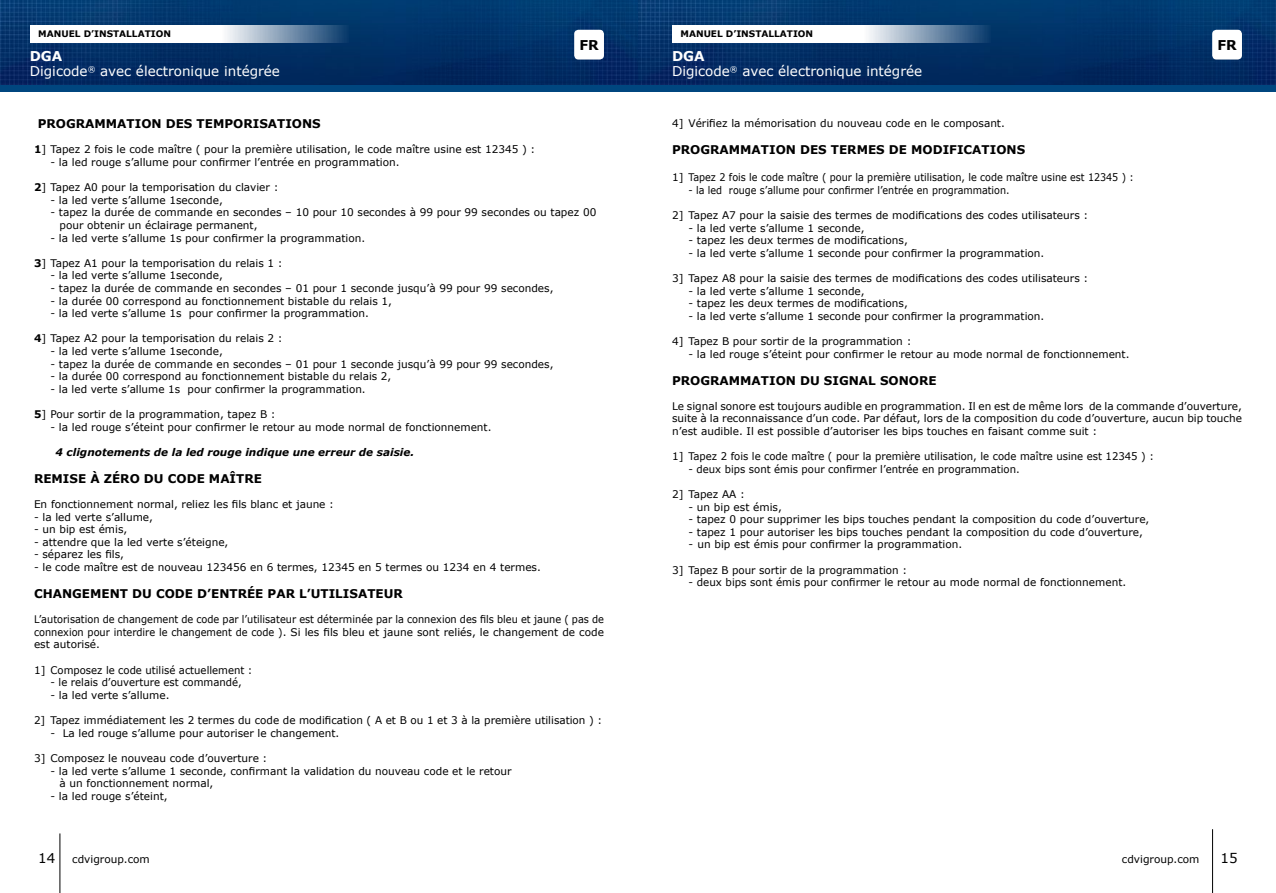
<style>
.page{position:relative;width:1276px;height:893px;background:#fff}
.page>*{position:absolute;margin:0;border:0;box-sizing:border-box;transform-origin:0 0}
.t1{font:13.5px/15px "Verdana";color:#fff}
.t2{font:700 13.5px "Verdana";color:#000}
.t3{font:13.5px "Verdana";color:#000}
.t4{font:700 12px "Verdana";color:#000}
.t5{font:10.5px/12.6px "Verdana";color:#000}
.t6{font:10.5px/12.6px "Verdana";color:#000;text-align:justify;scale:.93 1}
.t7{font:10.5px "Verdana";color:#000;scale:.96 1}
.t8{font:10.5px "Verdana";color:#000;scale:.91 1}
.t9{font:italic 700 10.5px "Verdana";color:#000}
.t10{font:700 9px "Verdana";color:#000}
.s1{font-weight:700}
.s2{font-size:13.5px}
</style>
<div class="page">
<img style="left:0;top:0;width:1276px;height:85px">
<div style="left:0;top:85px;width:638px;height:6px;background:#00467f"></div>
<svg style="left:672px;top:26px;width:319px;height:17px"></svg>
<svg style="left:30px;top:26px;width:319px;height:17px"></svg>
<div style="left:1212px;top:30px;width:30px;height:30px;background:#fff;border-radius:4px"></div>
<div style="left:574px;top:30px;width:30px;height:30px;background:#fff;border-radius:4px"></div>
<div style="left:638px;top:85px;width:638px;height:6px;background:#00467f"></div>
<hr style="left:60px;top:833px;width:1px;height:60px;background:#000">
<hr style="left:1212px;top:829px;width:1px;height:64px;background:#000">
<p class="t10" style="left:38px;top:28px;width:134px">MANUEL D’INSTALLATION</p>
<p class="t10" style="left:680px;top:28px;width:134px">MANUEL D’INSTALLATION</p>
<p class="t1" style="left:30px;top:49px;width:252px"><span class="s1">DGA<br></span>Digicode<sup>®</sup> avec électronique intégrée</p>
<p class="t2" style="left:579px;top:35px;width:21px">FR</p>
<p class="t2" style="left:1217px;top:35px;width:21px">FR</p>
<p class="t1" style="left:672px;top:49px;width:252px"><span class="s1">DGA<br></span>Digicode<sup>®</sup> avec électronique intégrée</p>
<p class="t4" style="left:38px;top:115px;width:284px">PROGRAMMATION DES TEMPORISATIONS</p>
<p class="t5" style="left:34px;top:143px;width:503px"><span class="s1">1</span>] Tapez 2 fois le code maître ( pour la première utilisation, le code maître usine est 12345 ) :</p>
<p class="t5" style="left:51px;top:156px;width:350px">- la led rouge s’allume pour confirmer l’entrée en programmation.</p>
<p class="t5" style="left:34px;top:181px;width:246px"><span class="s1">2</span>] Tapez A0 pour la temporisation du clavier :</p>
<p class="t5" style="left:51px;top:194px;width:174px">- la led verte s’allume 1seconde,</p>
<p class="t5" style="left:60px;top:206px;width:538px;text-indent:-9px">- tapez la durée de commande en secondes – 10 pour 10 secondes à 99 pour 99 secondes ou tapez 00 pour obtenir un éclairage permanent,</p>
<p class="t5" style="left:51px;top:231px;width:316px">- la led verte s’allume 1s pour confirmer la programmation.</p>
<p class="t5" style="left:34px;top:257px;width:250px"><span class="s1">3</span>] Tapez A1 pour la temporisation du relais 1 :</p>
<p class="t5" style="left:51px;top:269px;width:174px">- la led verte s’allume 1seconde,</p>
<p class="t5" style="left:51px;top:282px;width:504px">- tapez la durée de commande en secondes – 01 pour 1 seconde jusqu’à 99 pour 99 secondes,</p>
<p class="t5" style="left:51px;top:294px;width:343px">- la durée 00 correspond au fonctionnement bistable du relais 1,</p>
<p class="t5" style="left:51px;top:307px;width:320px">- la led verte s’allume 1s pour confirmer la programmation.</p>
<p class="t5" style="left:34px;top:332px;width:250px"><span class="s1">4</span>] Tapez A2 pour la temporisation du relais 2 :</p>
<p class="t5" style="left:51px;top:345px;width:174px">- la led verte s’allume 1seconde,</p>
<p class="t5" style="left:51px;top:357px;width:504px">- tapez la durée de commande en secondes – 01 pour 1 seconde jusqu’à 99 pour 99 secondes,</p>
<p class="t5" style="left:51px;top:370px;width:342px">- la durée 00 correspond au fonctionnement bistable du relais 2,</p>
<p class="t5" style="left:51px;top:383px;width:317px">- la led verte s’allume 1s pour confirmer la programmation.</p>
<p class="t5" style="left:34px;top:408px;width:243px"><span class="s1">5</span>] Pour sortir de la programmation, tapez B :</p>
<p class="t5" style="left:51px;top:420px;width:442px">- la led rouge s’éteint pour confirmer le retour au mode normal de fonctionnement.</p>
<p class="t9" style="left:56px;top:445px;width:360px">4 clignotements de la led rouge indique une erreur de saisie.</p>
<p class="t4" style="left:34px;top:470px;width:229px">REMISE À ZÉRO DU CODE MAÎTRE</p>
<p class="t5" style="left:34px;top:498px;width:301px">En fonctionnement normal, reliez les fils blanc et jaune :</p>
<p class="t5" style="left:34px;top:510px;width:120px">- la led verte s’allume,</p>
<p class="t5" style="left:34px;top:523px;width:95px">- un bip est émis,</p>
<p class="t5" style="left:34px;top:536px;width:196px">- attendre que la led verte s’éteigne,</p>
<p class="t5" style="left:34px;top:548px;width:92px">- séparez les fils,</p>
<p class="t5" style="left:34px;top:561px;width:508px">- le code maître est de nouveau 123456 en 6 termes, 12345 en 5 termes ou 1234 en 4 termes.</p>
<p class="t4" style="left:34px;top:585px;width:370px">CHANGEMENT DU CODE D’ENTRÉE PAR L’UTILISATEUR</p>
<p class="t6" style="left:34px;top:613px;width:614px">L’autorisation de changement de code par l’utilisateur est déterminée par la connexion des fils bleu et jaune ( pas de connexion pour interdire le changement de code ). Si les fils bleu et jaune sont reliés, le changement de code est autorisé.</p>
<p class="t5" style="left:34px;top:663px;width:220px">1] Composez le code utilisé actuellement :</p>
<p class="t7" style="left:51px;top:675px;width:201px">- le relais d’ouverture est commandé,</p>
<p class="t5" style="left:51px;top:689px;width:120px">- la led verte s’allume.</p>
<p class="t5" style="left:34px;top:714px;width:570px">2] Tapez immédiatement les 2 termes du code de modification ( A et B ou 1 et 3 à la première utilisation ) :</p>
<p class="t5" style="left:51px;top:726px;width:290px">- La led rouge s’allume pour autoriser le changement.</p>
<p class="t5" style="left:34px;top:752px;width:235px">3] Composez le nouveau code d’ouverture :</p>
<p class="t5" style="left:60px;top:764px;width:453px;text-indent:-9px">- la led verte s’allume 1 seconde, confirmant la validation du nouveau code et le retour à un fonctionnement normal,</p>
<p class="t5" style="left:51px;top:789px;width:119px">- la led rouge s’éteint,</p>
<p class="t5" style="left:672px;top:117px;width:334px">4] Vérifiez la mémorisation du nouveau code en le composant.</p>
<p class="t4" style="left:672px;top:141px;width:355px">PROGRAMMATION DES TERMES DE MODIFICATIONS</p>
<p class="t5" style="left:672px;top:171px;width:463px">1] Tapez 2 fois le code maître ( pour la première utilisation, le code maître usine est 12345 ) :</p>
<p class="t8" style="left:688px;top:183px;width:354px">- la led rouge s’allume pour confirmer l’entrée en programmation.</p>
<p class="t5" style="left:672px;top:209px;width:418px">2] Tapez A7 pour la saisie des termes de modifications des codes utilisateurs :</p>
<p class="t5" style="left:688px;top:221px;width:178px">- la led verte s’allume 1 seconde,</p>
<p class="t5" style="left:688px;top:234px;width:221px">- tapez les deux termes de modifications,</p>
<p class="t5" style="left:688px;top:246px;width:357px">- la led verte s’allume 1 seconde pour confirmer la programmation.</p>
<p class="t5" style="left:672px;top:272px;width:418px">3] Tapez A8 pour la saisie des termes de modifications des codes utilisateurs :</p>
<p class="t5" style="left:688px;top:284px;width:178px">- la led verte s’allume 1 seconde,</p>
<p class="t5" style="left:688px;top:297px;width:221px">- tapez les deux termes de modifications,</p>
<p class="t5" style="left:688px;top:309px;width:357px">- la led verte s’allume 1 seconde pour confirmer la programmation.</p>
<p class="t5" style="left:672px;top:335px;width:241px">4] Tapez B pour sortir de la programmation :</p>
<p class="t5" style="left:688px;top:347px;width:442px">- la led rouge s’éteint pour confirmer le retour au mode normal de fonctionnement.</p>
<p class="t4" style="left:672px;top:372px;width:266px">PROGRAMMATION DU SIGNAL SONORE</p>
<p class="t5" style="left:672px;top:399px;width:571px;text-align:justify">Le signal sonore est toujours audible en programmation. Il en est de même lors de la commande d’ouverture, suite à la reconnaissance d’un code. Par défaut, lors de la composition du code d’ouverture, aucun bip touche n’est audible. Il est possible d’autoriser les bips touches en faisant comme suit :</p>
<p class="t5" style="left:672px;top:450px;width:483px">1] Tapez 2 fois le code maître ( pour la première utilisation, le code maître usine est 12345 ) :</p>
<p class="t7" style="left:688px;top:462px;width:346px">- deux bips sont émis pour confirmer l’entrée en programmation.</p>
<p class="t5" style="left:672px;top:488px;width:74px">2] Tapez AA :</p>
<p class="t5" style="left:688px;top:500px;width:95px">- un bip est émis,</p>
<p class="t5" style="left:688px;top:513px;width:462px">- tapez 0 pour supprimer les bips touches pendant la composition du code d’ouverture,</p>
<p class="t5" style="left:688px;top:525px;width:456px">- tapez 1 pour autoriser les bips touches pendant la composition du code d’ouverture,</p>
<p class="t5" style="left:688px;top:538px;width:275px">- un bip est émis pour confirmer la programmation.</p>
<p class="t5" style="left:672px;top:563px;width:236px">3] Tapez B pour sortir de la programmation :</p>
<p class="t5" style="left:688px;top:576px;width:439px">- deux bips sont émis pour confirmer le retour au mode normal de fonctionnement.</p>
<p class="t5" style="left:38px;top:853px;width:113px"><span class="s2">14</span> cdvigroup.com</p>
<p class="t5" style="left:1122px;top:853px;width:79px">cdvigroup.com</p>
<p class="t3" style="left:1220px;top:849px;width:19px">15</p>
</div>
